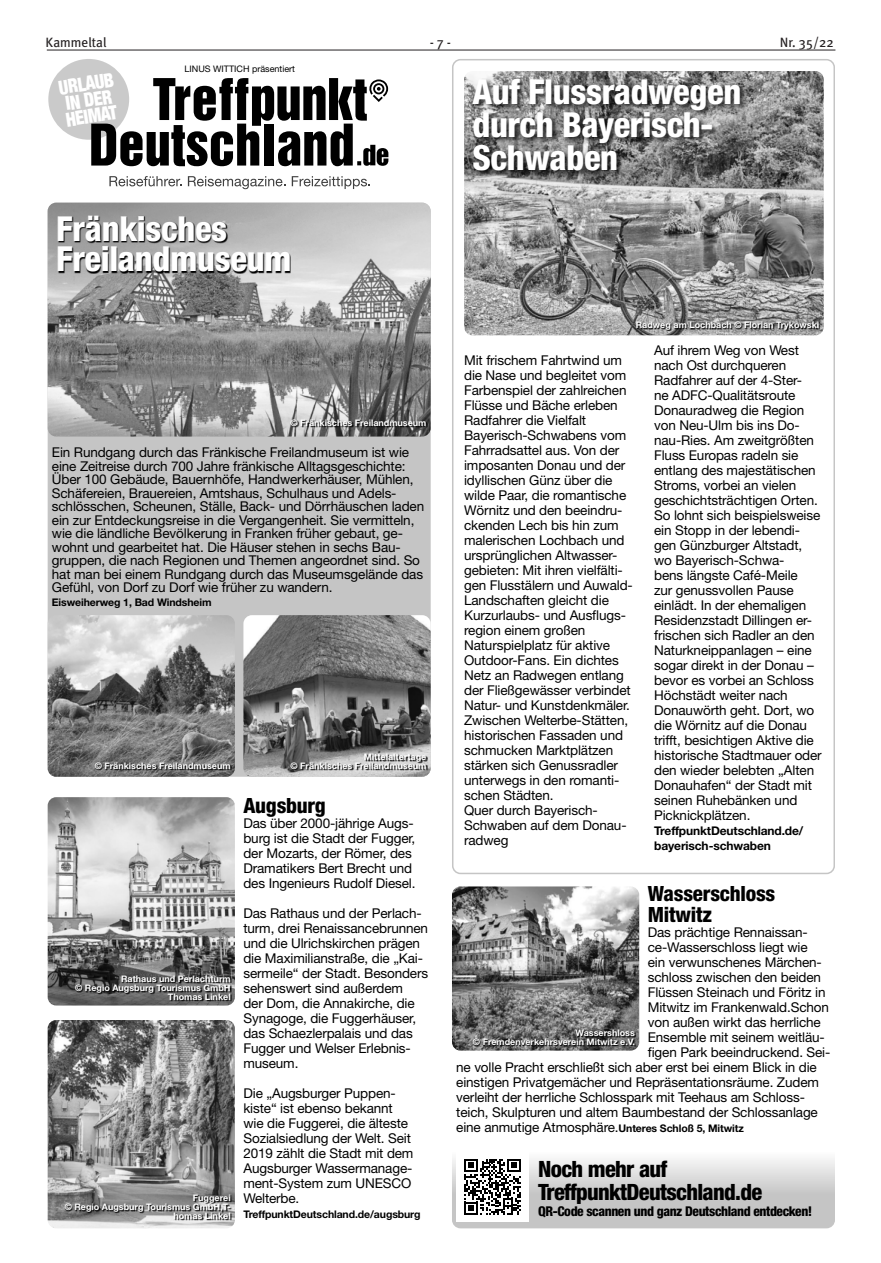
<style>
.page{position:relative;width:881px;height:1263px;background:#fff}
.page>*{position:absolute;margin:0;border:0;box-sizing:border-box;transform-origin:0 0}
.t1{font:800 condensed 34.5px/33px "Helvetica Neue LT";letter-spacing:-.01em;color:#fff}
.t2{font:800 condensed 22.5px/22.5px "Helvetica Neue LT";letter-spacing:-.03em;color:#000}
.t3{font:800 condensed 21px/21px "Helvetica Neue LT";letter-spacing:-.01em;color:#000}
.t4{font:900 condensed 19.5px/16.5px "Helvetica Neue";color:#fff;scale:.9 1}
.t5{font:13.5px/15px "Helvetica Neue LT";letter-spacing:-.01em;color:#000}
.t6{font:800 condensed 13.5px "Helvetica Neue LT";letter-spacing:-.03em;color:#000}
.t7{font:13.5px "Meta Plus";color:#231f20}
.t8{font:700 12px/15px "Helvetica Neue LT";letter-spacing:-.01em;color:#000}
.t9{font:700 10.5px "Helvetica Neue LT";letter-spacing:-.01em;color:#000}
.t10{font:700 9px/9px "Helvetica Neue LT";color:#fff;text-align:right}
.t11{font:9px "Helvetica Neue LT";color:#000}
.s1{font-weight:700;font-size:10.5px}
</style>
<div class="page">
<hr style="left:47px;top:50px;width:788px;height:1px;background:#231f20">
<div style="left:48px;top:59px;width:81px;height:81px;background:#c5c5c5;border-radius:50%"></div>
<svg style="left:109px;top:176px;width:72px;height:10px"></svg>
<svg style="left:188px;top:176px;width:97px;height:13px"></svg>
<svg style="left:291px;top:176px;width:79px;height:13px"></svg>
<svg style="left:91px;top:78px;width:297px;height:88px"></svg>
<img style="left:464px;top:71px;width:359px;height:264px">
<div style="left:452px;top:59px;width:381px;height:815px;border:2px solid #c5c5c5;border-radius:8px"></div>
<div style="left:470px;top:77px;width:277px;height:101px;background:#000;opacity:.75"></div>
<svg style="left:636px;top:322px;width:184px;height:9px;background:#616161"></svg>
<svg style="left:452px;top:1138px;width:381px;height:90px"></svg>
<div style="left:456px;top:1150px;width:72px;height:72px;background:#fff"></div>
<svg style="left:464px;top:1159px;width:56px;height:56px"></svg>
<div style="left:48px;top:203px;width:382px;height:574px;background:#c5c5c5;border-radius:9px"></div>
<img style="left:48px;top:203px;width:382px;height:234px">
<svg style="left:291px;top:420px;width:136px;height:8px"></svg>
<svg style="left:58px;top:216px;width:233px;height:58px"></svg>
<img style="left:48px;top:615px;width:187px;height:162px">
<img style="left:243px;top:615px;width:187px;height:162px">
<svg style="left:291px;top:754px;width:136px;height:17px"></svg>
<svg style="left:95px;top:763px;width:137px;height:8px"></svg>
<img style="left:48px;top:797px;width:187px;height:208px">
<svg style="left:76px;top:976px;width:156px;height:26px;background:#4e4e4e"></svg>
<img style="left:48px;top:1020px;width:187px;height:208px">
<svg style="left:65px;top:1195px;width:167px;height:26px;background:#797979"></svg>
<img style="left:452px;top:886px;width:187px;height:164px">
<svg style="left:473px;top:1030px;width:163px;height:17px;background:#4c4c4c"></svg>
<p class="t7" style="left:45px;top:34px;width:63px">Kammeltal</p>
<p class="t7" style="left:429px;top:34px;width:23px">-7-</p>
<p class="t7" style="left:779px;top:34px;width:55px">Nr. 35/22</p>
<h3 class="t4" style="left:57px;top:79px;width:63px;rotate:-9deg">URLAUB<br>IN DER<br>HEIMAT</h3>
<p class="t11" style="left:184px;top:64px;width:112px">LINUS WITTICH präsentiert</p>
<h1 class="t1" style="left:56px;top:213px;width:237px;line-height:30px">Fränkisches<br>Freilandmuseum</h1>
<p class="t10" style="left:290px;top:418px;width:137px">© Fränkisches Freilandmuseum</p>
<p class="t5" style="left:52px;top:445px;width:374px;line-height:13.5px">Ein Rundgang durch das Fränkische Freilandmuseum ist wie eine Zeitreise durch 700 Jahre fränkische Alltagsgeschichte:<br>Über 100 Gebäude, Bauernhöfe, Handwerkerhäuser, Mühlen, Schäfereien, Brauereien, Amtshaus, Schulhaus und Adels&shy;schlösschen, Scheunen, Ställe, Back- und Dörrhäuschen laden ein zur Entdeckungsreise in die Vergangenheit. Sie vermitteln, wie die ländliche Bevölkerung in Franken früher gebaut, ge&shy;wohnt und gearbeitet hat. Die Häuser stehen in sechs Bau&shy;gruppen, die nach Regionen und Themen angeordnet sind. So hat man bei einem Rundgang durch das Museumsgelände das Gefühl, von Dorf zu Dorf wie früher zu wandern.</p>
<p class="t9" style="left:52px;top:595px;width:161px">Eisweiherweg 1, Bad Windsheim</p>
<p class="t10" style="left:363px;top:752px;width:64px">Mittelaltertage</p>
<p class="t10" style="left:95px;top:761px;width:137px">© Fränkisches Freilandmuseum</p>
<p class="t10" style="left:290px;top:761px;width:137px">© Fränkisches Freilandmuseum</p>
<p class="t10" style="left:75px;top:974px;width:157px">Rathaus und Perlachturm<br>© Regio Augsburg Tourismus GmbH<br>Thomas Linkel</p>
<p class="t10" style="left:65px;top:1193px;width:167px">Fuggerei<br>© Regio Augsburg Tourismus GmbH,T&shy;homas Linkel</p>
<h3 class="t3" style="left:243px;top:794px;width:84px">Augsburg</h3>
<p class="t5" style="left:243px;top:815px;width:173px">Das über 2000-jährige Augs&shy;burg ist die Stadt der Fugger, der Mozarts, der Römer, des<br>Dramatikers Bert Brecht und des Ingenieurs Rudolf Diesel.</p>
<p class="t5" style="left:243px;top:905px;width:186px">Das Rathaus und der Perlach&shy;turm, drei Renaissancebrunnen und die Ulrichskirchen prägen die Maximilianstraße, die „Kai&shy;sermeile“ der Stadt. Besonders sehenswert sind außerdem<br>der Dom, die Annakirche, die<br>Synagoge, die Fuggerhäuser, das Schaezlerpalais und das<br>Fugger und Welser Erlebnis&shy;museum.</p>
<p class="t5" style="left:243px;top:1085px;width:171px">Die „Augsburger Puppen&shy;kiste“ ist ebenso bekannt wie die Fuggerei, die älteste<br>Sozialsiedlung der Welt. Seit<br>2019 zählt die Stadt mit dem<br>Augsburger Wassermanage&shy;ment-System zum UNESCO<br>Welterbe.</p>
<p class="t9" style="left:243px;top:1207px;width:179px">TreffpunktDeutschland.de/augsburg</p>
<h1 class="t1" style="left:472px;top:75px;width:270px">Auf Flussradwegen durch Bayerisch-<br>Schwaben</h1>
<p class="t10" style="left:635px;top:320px;width:185px">Radweg am Lochbach © Florian Trykowski</p>
<p class="t5" style="left:464px;top:353px;width:170px">Mit frischem Fahrtwind um die Nase und begleitet vom<br>Farbenspiel der zahlreichen<br>Flüsse und Bäche erleben<br>Radfahrer die Vielfalt<br>Bayerisch-Schwabens vom<br>Fahrradsattel aus. Von der imposanten Donau und der idyllischen Günz über die wilde Paar, die romantische<br>Wörnitz und den beeindru&shy;ckenden Lech bis hin zum malerischen Lochbach und ursprünglichen Altwasser&shy;gebieten: Mit ihren vielfälti&shy;gen Flusstälern und Auwald-<br>Landschaften gleicht die<br>Kurzurlaubs- und Ausflugs&shy;region einem großen<br>Naturspielplatz für aktive<br>Outdoor-Fans. Ein dichtes<br>Netz an Radwegen entlang der Fließgewässer verbindet<br>Natur- und Kunstdenkmäler.<br>Zwischen Welterbe-Stätten, historischen Fassaden und schmucken Marktplätzen stärken sich Genussradler unterwegs in den romanti&shy;schen Städten.<br>Quer durch Bayerisch-<br>Schwaben auf dem Donau&shy;radweg</p>
<p class="t5" style="left:654px;top:342px;width:169px">Auf ihrem Weg von West nach Ost durchqueren<br>Radfahrer auf der 4-Ster-<br>ne ADFC-Qualitätsroute<br>Donauradweg die Region von Neu-Ulm bis ins Do&shy;nau-Ries. Am zweitgrößten<br>Fluss Europas radeln sie entlang des majestätischen<br>Stroms, vorbei an vielen geschichtsträchtigen Orten.<br>So lohnt sich beispielsweise ein Stopp in der lebendi&shy;gen Günzburger Altstadt, wo Bayerisch-Schwa-<br>bens längste Café-Meile<br>zur genussvollen Pause einlädt. In der ehemaligen<br>Residenzstadt Dillingen er&shy;frischen sich Radler an den<br>Naturkneippanlagen – eine sogar direkt in der Donau – bevor es vorbei an Schloss<br>Höchstädt weiter nach<br>Donauwörth geht. Dort, wo die Wörnitz auf die Donau trifft, besichtigen Aktive die historische Stadtmauer oder den wieder belebten „Alten<br>Donauhafen“ der Stadt mit seinen Ruhebänken und<br>Picknickplätzen.</p>
<p class="t8" style="left:654px;top:823px;width:151px">TreffpunktDeutschland.de/ bayerisch-schwaben</p>
<h3 class="t3" style="left:647px;top:882px;width:129px">Wasserschloss<br>Mitwitz</h3>
<p class="t5" style="left:647px;top:924px;width:161px">Das prächtige Rennaissan-</p>
<p class="t5" style="left:647px;top:939px;width:161px">ce-Wasserschloss liegt wie</p>
<p class="t5" style="left:647px;top:954px;width:175px">ein verwunschenes Märchen-</p>
<p class="t5" style="left:647px;top:969px;width:175px">schloss zwischen den beiden</p>
<p class="t5" style="left:647px;top:984px;width:179px">Flüssen Steinach und Föritz in</p>
<p class="t5" style="left:647px;top:999px;width:183px">Mitwitz im Frankenwald.Schon</p>
<p class="t5" style="left:647px;top:1014px;width:174px">von außen wirkt das herrliche</p>
<p class="t5" style="left:647px;top:1029px;width:178px">Ensemble mit seinem weitläu-</p>
<p class="t5" style="left:647px;top:1044px;width:184px">figen Park beeindruckend. Sei-</p>
<p class="t5" style="left:456px;top:1059px;width:362px">ne volle Pracht erschließt sich aber erst bei einem Blick in die</p>
<p class="t5" style="left:456px;top:1074px;width:364px">einstigen Privatgemächer und Repräsentationsräume. Zudem</p>
<p class="t5" style="left:456px;top:1089px;width:350px">verleiht der herrliche Schlosspark mit Teehaus am Schloss-</p>
<p class="t5" style="left:456px;top:1104px;width:363px">teich, Skulpturen und altem Baumbestand der Schlossanlage</p>
<p class="t5" style="left:456px;top:1119px;width:289px">eine anmutige Atmosphäre.<span class="s1">Unteres Schloß 5, Mitwitz</span></p>
<p class="t10" style="left:473px;top:1028px;width:163px">Wassershloss<br>© Fremdenverkehrsverein Mitwitz e.V.</p>
<h2 class="t2" style="left:538px;top:1158px;width:225px">Noch mehr auf<br>TreffpunktDeutschland.de</h2>
<p class="t6" style="left:538px;top:1203px;width:276px">QR-Code scannen und ganz Deutschland entdecken!</p>
</div>
